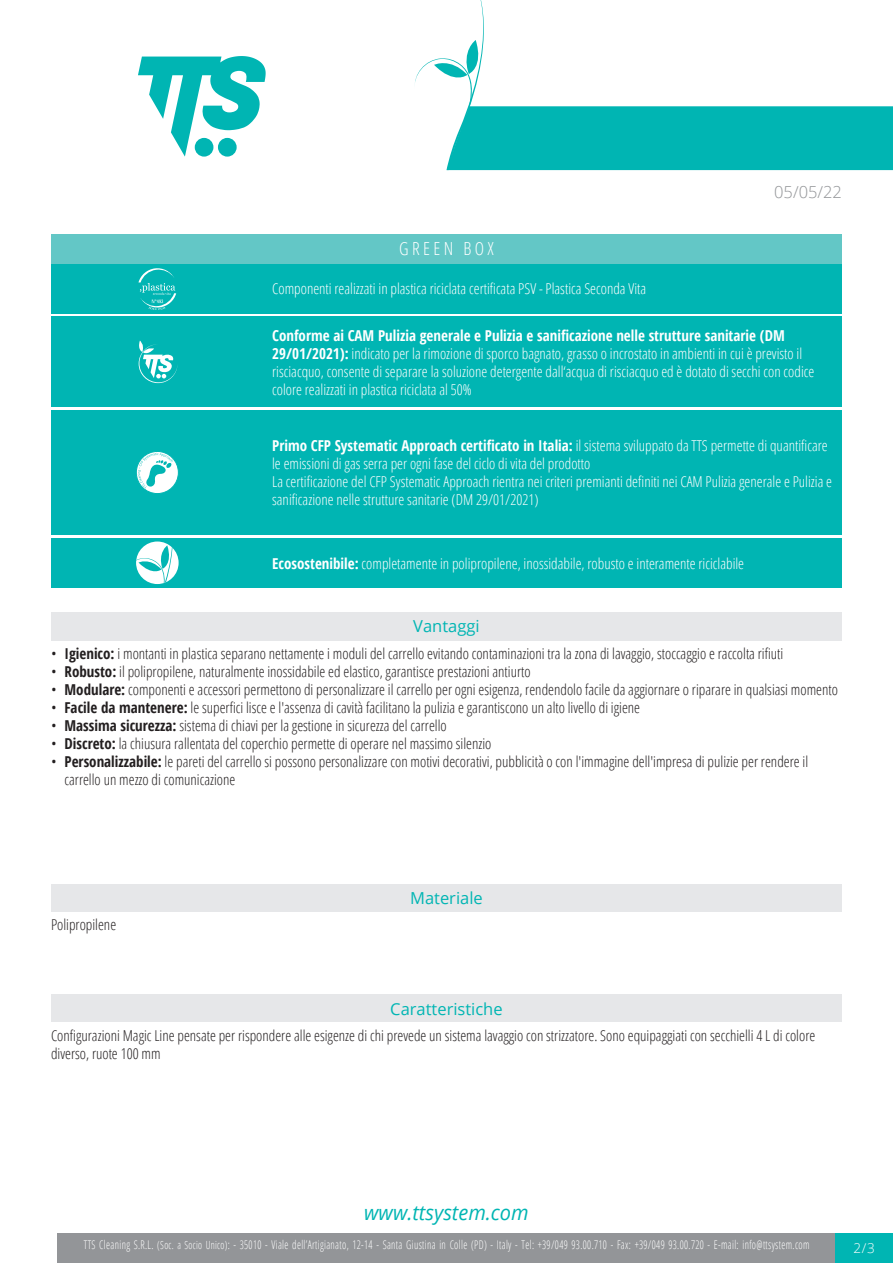
<style>
.page{position:relative;width:893px;height:1263px;background:#fff}
.page>*{position:absolute;margin:0;border:0;box-sizing:border-box;transform-origin:0 0}
.t1{font:italic 20.85px "Open Sans";color:#00b5b3;scale:.96 1}
.Titolo6{font:300 18px "Open Sans Condensed";color:#fff}
.Titolo10{font:16.5px "Open Sans";color:#00b5b3}
.Titolo16{font:16.5px "Open Sans";color:#00b5b3}
.t2{font:300 16.5px "Open Sans";color:#939598}
.Titolo8{font:16.5px "Open Sans";color:#00b5b3}
.CaratteristicheTecni{font:300 15px/18px "Open Sans Condensed";color:#231f20}
.GreenBoxCam{font:300 15px/18px "Open Sans Condensed";color:#fff}
.GreenBoxCFP{font:300 15px/18px "Open Sans Condensed";color:#fff}
.GreenBoxLista{font:300 15px "Open Sans Condensed";color:#fff}
.GreenBoxPSV{font:300 15px "Open Sans Condensed";color:#fff}
.Materiale{font:300 15px "Open Sans Condensed";color:#231f20}
.t3{font:300 13.5px "Open Sans";color:#fff}
.t4{font:300 12px "Open Sans Condensed";letter-spacing:.035em;color:#fff;scale:.85 1}
.s1{font-weight:700}
.s2{font-size:11.25px}
</style>
<div class="page">
<svg style="left:138px;top:56px;width:128px;height:101px"></svg>
<div style="left:57px;top:1233px;width:779px;height:30px;background:#939598"></div>
<div style="left:836px;top:1233px;width:57px;height:30px;background:#00b5b3"></div>
<svg style="left:415px;top:0;width:478px;height:170px"></svg>
<div style="left:51px;top:234px;width:791px;height:30px;background:#63c7c6"></div>
<div style="left:51px;top:264px;width:213px;height:49px;background:#00b5b3"></div>
<svg style="left:138px;top:268px;width:38px;height:42px"></svg>
<div style="left:264px;top:264px;width:578px;height:49px;background:#00b5b3"></div>
<div style="left:51px;top:317px;width:213px;height:90px;background:#00b5b3"></div>
<svg style="left:138px;top:341px;width:40px;height:42px"></svg>
<div style="left:264px;top:317px;width:578px;height:90px;background:#00b5b3"></div>
<div style="left:51px;top:410px;width:213px;height:125px;background:#00b5b3"></div>
<svg style="left:136px;top:451px;width:42px;height:43px"></svg>
<div style="left:136px;top:451px;width:43px;height:43px;border:1px solid #00b5b3;border-radius:50%"></div>
<svg style="left:138px;top:453px;width:35px;height:36px"></svg>
<div style="left:264px;top:410px;width:578px;height:125px;background:#00b5b3"></div>
<div style="left:51px;top:538px;width:213px;height:50px;background:#00b5b3"></div>
<svg style="left:136px;top:541px;width:43px;height:43px"></svg>
<div style="left:264px;top:538px;width:578px;height:50px;background:#00b5b3"></div>
<div style="left:51px;top:612px;width:791px;height:28px;background:#e6e7e9"></div>
<div style="left:51px;top:884px;width:791px;height:27px;background:#e6e7e9"></div>
<div style="left:51px;top:995px;width:791px;height:27px;background:#e6e7e9"></div>
<p class="t2" style="left:774px;top:180px;width:69px">05/05/22</p>
<p class="Titolo6" style="left:399px;top:236px;width:96px">G R E E N B O X</p>
<p class="GreenBoxPSV" style="left:272px;top:279px;width:376px">Componenti realizzati in plastica riciclata certificata PSV - Plastica Seconda Vita</p>
<p class="GreenBoxCam" style="left:272px;top:326px;width:544px"><span class="s1">Conforme ai CAM Pulizia generale e Pulizia e sanificazione nelle strutture sanitarie (DM 29/01/2021):</span> indicato per la rimozione di sporco bagnato, grasso o incrostato in ambienti in cui è previsto il risciacquo, consente di separare la soluzione detergente dall‘acqua di risciacquo ed è dotato di secchi con codice colore realizzati in plastica riciclata al 50%</p>
<p class="GreenBoxCFP" style="left:272px;top:436px;width:557px"><span class="s1">Primo CFP Systematic Approach certificato in Italia:</span> il sistema sviluppato da TTS permette di quantificare le emissioni di gas serra per ogni fase del ciclo di vita del prodotto</p>
<p class="GreenBoxCFP" style="left:272px;top:472px;width:561px">La certificazione del CFP Systematic Approach rientra nei criteri premianti definiti nei CAM Pulizia generale e Pulizia e sanificazione nelle strutture sanitarie (DM 29/01/2021)</p>
<p class="GreenBoxLista" style="left:272px;top:553px;width:473px"><span class="s1">Ecosostenibile:</span> completamente in polipropilene, inossidabile, robusto e interamente riciclabile</p>
<p class="Titolo8" style="left:413px;top:615px;width:68px">Vantaggi</p>
<p class="CaratteristicheTecni" style="left:51px;top:644px;width:734px">• <span class="s1">Igienico:</span> i montanti in plastica separano nettamente i moduli del carrello evitando contaminazioni tra la zona di lavaggio, stoccaggio e raccolta rifiuti</p>
<p class="CaratteristicheTecni" style="left:51px;top:662px;width:481px">• <span class="s1">Robusto:</span> il polipropilene, naturalmente inossidabile ed elastico, garantisce prestazioni antiurto</p>
<p class="CaratteristicheTecni" style="left:51px;top:680px;width:788px">• <span class="s1">Modulare:</span> componenti e accessori permettono di personalizzare il carrello per ogni esigenza, rendendolo facile da aggiornare o riparare in qualsiasi momento</p>
<p class="CaratteristicheTecni" style="left:51px;top:698px;width:591px">• <span class="s1">Facile da mantenere:</span> le superfici lisce e l'assenza di cavità facilitano la pulizia e garantiscono un alto livello di igiene</p>
<p class="CaratteristicheTecni" style="left:51px;top:716px;width:397px">• <span class="s1">Massima sicurezza:</span> sistema di chiavi per la gestione in sicurezza del carrello</p>
<p class="CaratteristicheTecni" style="left:51px;top:734px;width:442px">• <span class="s1">Discreto:</span> la chiusura rallentata del coperchio permette di operare nel massimo silenzio</p>
<p class="CaratteristicheTecni" style="left:65px;top:752px;width:745px;text-indent:-14px">• <span class="s1">Personalizzabile:</span> le pareti del carrello si possono personalizzare con motivi decorativi, pubblicità o con l'immagine dell'impresa di pulizie per rendere il carrello un mezzo di comunicazione</p>
<p class="Materiale" style="left:51px;top:914px;width:67px">Polipropilene</p>
<p class="Titolo16" style="left:410px;top:887px;width:74px">Materiale</p>
<p class="Titolo10" style="left:390px;top:997px;width:114px">Caratteristiche</p>
<p class="CaratteristicheTecni" style="left:51px;top:1026px;width:766px">Configurazioni Magic Line pensate per rispondere alle esigenze di chi prevede un sistema lavaggio con strizzatore. Sono equipaggiati con secchielli 4 L di colore diverso, ruote 100 mm</p>
<h1 class="t1" style="left:364px;top:1198px;width:173px">www.ttsystem.com</h1>
<p class="t4" style="left:84px;top:1236px;width:855px">TTS Cleaning S.R.L. <span class="s2">(Soc. a Socio Unico)</span>: - 35010 - Viale dell’Artigianato, 12-14 - Santa Giustina in Colle (PD) - Italy - Tel: +39/049 93.00.710 - Fax: +39/049 93.00.720 - E-mail: info@ttsystem.com</p>
<p class="t3" style="left:854px;top:1239px;width:23px">2/3</p>
</div>
